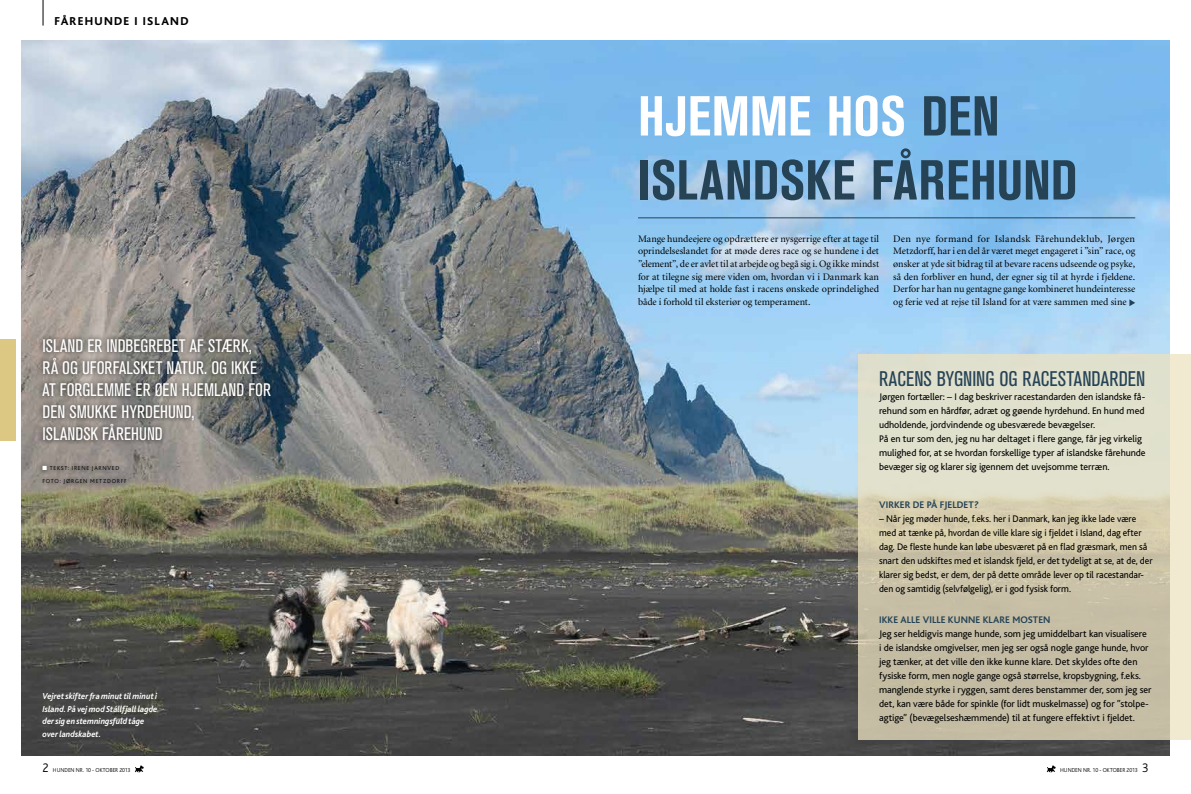
<style>
.page{position:relative;width:1191px;height:794px;background:#fff}
.page>*{position:absolute;margin:0;border:0;box-sizing:border-box;transform-origin:0 0}
.t1{font:700 condensed 55.7px/64px "Akzidenz Grotesk BE";letter-spacing:.005em;color:#264356}
.t2{font:condensed 21px "Akzidenz Grotesk BE";color:#264356}
.t3{font:condensed 18px/22px "Akzidenz Grotesk BE";color:#fff}
.t4{font:800 12px "Bliss";letter-spacing:.11em;color:#000}
.t5{font:10px/14px "Bliss";letter-spacing:-.005em;color:#000}
.t6{font:10px/12.7px "Minion";letter-spacing:-.005em;color:#000;text-align:justify}
.t7{font:10px/14px "Bliss";letter-spacing:-.005em;color:#000;scale:.96 1}
.t8{font:700 10px "Bliss";letter-spacing:.005em;color:#264356}
.t9{font:italic 700 9px/12.7px "Bliss";color:#fff;scale:.95 1}
.t10{font:300 6px "Bliss";letter-spacing:.005em;color:#000;scale:.93 1}
.t11{font:300 6px/12.7px "Bliss";letter-spacing:.12em;color:#000;text-align:center}
.s1{color:#fff}
.s2{font-size:13px}
</style>
<div class="page">
<svg style="left:1046px;top:765px;width:9px;height:7px"></svg>
<svg style="left:135px;top:765px;width:9px;height:7px"></svg>
<img style="left:21px;top:41px;width:1149px;height:714px">
<svg style="left:43px;top:1px;width:1px;height:25px"></svg>
<svg style="left:858px;top:354px;width:332px;height:386px;background:#d3ceb6"></svg>
<hr style="left:638px;top:217px;width:497px;height:1px;background:#264356">
<svg style="left:1129px;top:299px;width:6px;height:7px"></svg>
<div style="left:0;top:339px;width:16px;height:101px;background:#dcc883"></div>
<div style="left:37px;top:334px;width:238px;height:155px;background:#000;opacity:.75"></div>
<svg style="left:43px;top:466px;width:4px;height:4px"></svg>
<p class="t4" style="left:54px;top:15px;width:136px">FÅREHUNDE I ISLAND</p>
<h3 class="t3" style="left:43px;top:335px;width:230px">ISLAND ER INDBEGREBET AF STÆRK,<br>RÅ OG UFORFALSKET NATUR. OG IKKE<br>AT FORGLEMME ER ØEN HJEMLAND FOR<br>DEN SMUKKE HYRDEHUND,<br>ISLANDSK FÅREHUND</h3>
<p class="t11" style="left:43px;top:462px;width:86px">TEKST: IRENE JARNVED<br>FOTO: JØRGEN METZDORFF</p>
<p class="t9" style="left:43px;top:690px;width:122px">Vejret skifter fra minut til minut i<br>Island. På vej mod Stállfjall lagde der sig en stemningsfuld tåge over landskabet.</p>
<h1 class="t1" style="left:638px;top:85px;width:441px"><span class="s1">HJEMME HOS</span> DEN<br>ISLANDSKE FÅREHUND</h1>
<p class="t6" style="left:638px;top:232px;width:242px">Mange hundeejere og opdrættere er nysgerrige efter at tage til oprindelseslandet for at møde deres race og se hundene i det ”element”, de er avlet til at arbejde og begå sig i. Og ikke mindst for at tilegne sig mere viden om, hvordan vi i Danmark kan hjælpe til med at holde fast i racens ønskede oprindelighed både i forhold til eksteriør og temperament.</p>
<p class="t6" style="left:893px;top:232px;width:243px">Den nye formand for Islandsk Fårehundeklub, Jørgen Metzdorff, har i en del år været meget engageret i ”sin” race, og ønsker at yde sit bidrag til at bevare racens udseende og psyke, så den forbliver en hund, der egner sig til at hyrde i fjeldene.<br>Derfor har han nu gentagne gange kombineret hundeinteresse og ferie ved at rejse til Island for at være sammen med sine</p>
<h2 class="t2" style="left:879px;top:367px;width:268px">RACENS BYGNING OG RACESTANDARDEN</h2>
<p class="t5" style="left:879px;top:390px;width:268px">Jørgen fortæller: – I dag beskriver racestandarden den islandske få&shy;rehund som en hårdfør, adræt og gøende hyrdehund. En hund med udholdende, jordvindende og ubesværede bevægelser.<br>På en tur som den, jeg nu har deltaget i flere gange, får jeg virkelig mulighed for, at se hvordan forskellige typer af islandske fårehunde bevæger sig og klarer sig igennem det uvejsomme terræn.</p>
<p class="t8" style="left:879px;top:500px;width:101px">VIRKER DE PÅ FJELDET?</p>
<p class="t7" style="left:879px;top:512px;width:286px">– Når jeg møder hunde, f.eks. her i Danmark, kan jeg ikke lade være med at tænke på, hvordan de ville klare sig i fjeldet i Island, dag efter dag. De fleste hunde kan løbe ubesværet på en flad græsmark, men så snart den udskiftes med et islandsk fjeld, er det tydeligt at se, at de, der klarer sig bedst, er dem, der på dette område lever op til racestandar&shy;den og samtidig (selvfølgelig), er i god fysisk form.</p>
<p class="t8" style="left:879px;top:614px;width:173px">IKKE ALLE VILLE KUNNE KLARE MOSTEN</p>
<p class="t5" style="left:879px;top:626px;width:274px">Jeg ser heldigvis mange hunde, som jeg umiddelbart kan visualisere i de islandske omgivelser, men jeg ser også nogle gange hunde, hvor jeg tænker, at det ville den ikke kunne klare. Det skyldes ofte den fysiske form, men nogle gange også størrelse, kropsbygning, f.eks. manglende styrke i ryggen, samt deres benstammer der, som jeg ser det, kan være både for spinkle (for lidt muskelmasse) og for ”stolpe&shy;agtige” (bevægelseshæmmende) til at fungere effektivt i fjeldet.</p>
<p class="t10" style="left:43px;top:767px;width:96px"><span class="s2">2</span> HUNDEN NR. 10 - OKTOBER 2013</p>
<p class="t10" style="left:1060px;top:767px;width:96px">HUNDEN NR. 10 - OKTOBER 2013 <span class="s2">3</span></p>
</div>
